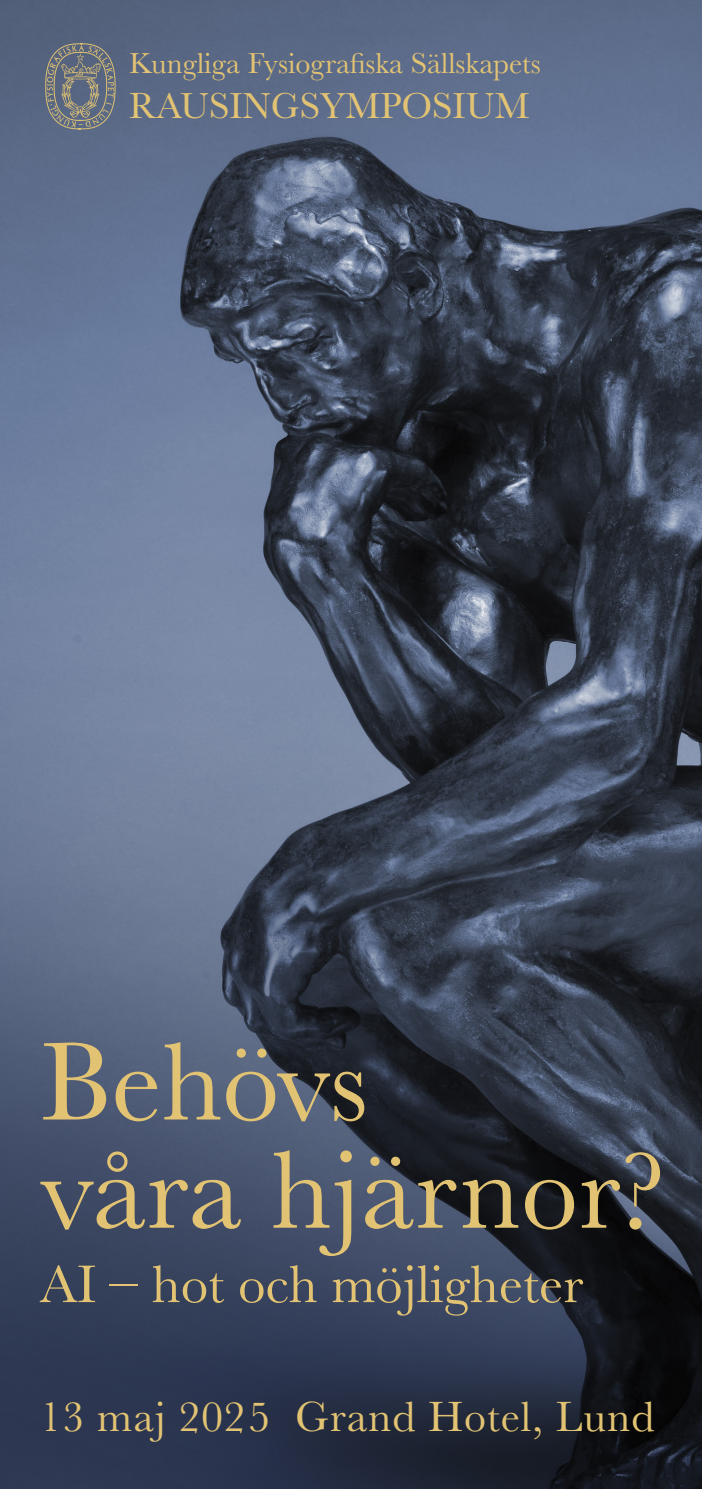
<style>
.page{position:relative;width:702px;height:1489px;background:#fff}
.page>*{position:absolute;margin:0;border:0;box-sizing:border-box;transform-origin:0 0}
.Schema{font:115px "Baskerville";color:#e2c373}
.t1{font:55px "Baskerville";color:#e2c373}
.Schema-2{font:44px "Baskerville";letter-spacing:.02em;color:#e2c373}
.t2{font:37.5px "Baskerville";color:#e2c373}
.t3{font:30px "Baskerville";color:#e2c373}
</style>
<div class="page">
<img style="left:0;top:0;width:702px;height:1488px">
<svg style="left:45px;top:43px;width:71px;height:86px;background:#73787e"></svg>
<p class="t3" style="left:129px;top:44px;width:413px">Kungliga Fysiografiska Sällskapets</p>
<p class="t2" style="left:129px;top:82px;width:402px">RAUSINGSYMPOSIUM</p>
<p class="Schema" style="left:40px;top:1008px;width:329px">Behövs</p>
<p class="Schema" style="left:40px;top:1117px;width:626px">våra hjärnor?</p>
<p class="t1" style="left:40px;top:1249px;width:545px">AI – hot och möjligheter</p>
<p class="Schema-2" style="left:40px;top:1388px;width:616px">13 maj 2025 Grand Hotel, Lund</p>
</div>
